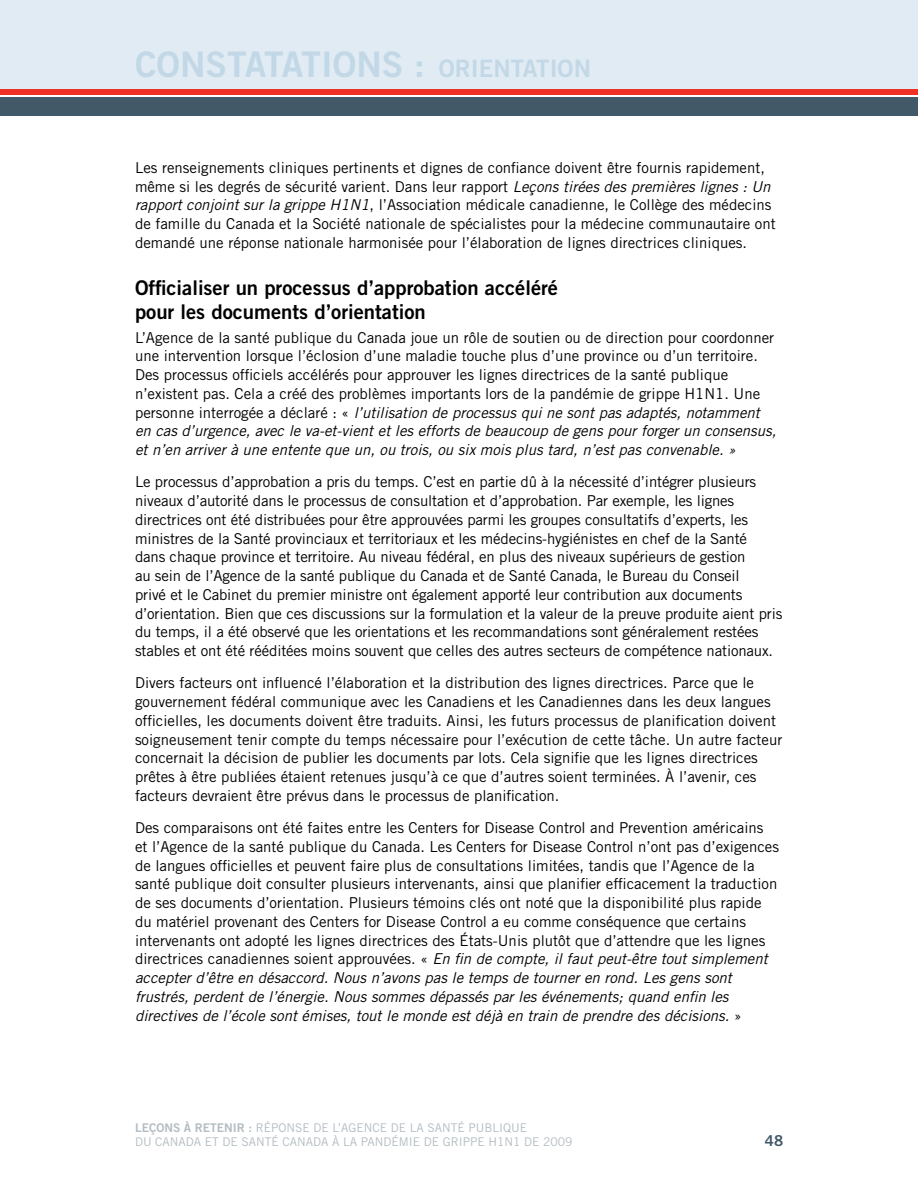
<style>
.page{position:relative;width:918px;height:1188px;background:#fff}
.page>*{position:absolute;margin:0;border:0;box-sizing:border-box;transform-origin:0 0}
.t1{font:35.25px "Trade Gothic LT Std Bd 2";color:#c2d8e7}
.t2{font:20.25px/24.3px "Trade Gothic LT Std Bd 2";color:#000}
.t3{font:15px/18.8px "Trade Gothic LT Std";color:#000}
.t4{font:15px "Trade Gothic LT Std Bd 2";color:#425968}
.t5{font:12px/14.2px "Trade Gothic LT Std";color:#b3bdc3}
.s1{font-size:24px}
.s2{font-style:italic}
.s3{font-family:"Trade Gothic LT Std Bd 2"}
</style>
<div class="page">
<div style="left:0;top:0;width:918px;height:90px;background:#e1ebf3"></div>
<div style="left:0;top:97px;width:918px;height:18px;background:#425968"></div>
<div style="left:0;top:90px;width:918px;height:5px;background:#ee3124"></div>
<h1 class="t1" style="left:135px;top:42px;width:457px">Constatations : <span class="s1">Orientation</span></h1>
<p class="t3" style="left:135px;top:158px;width:642px">Les renseignements cliniques pertinents et dignes de confiance doivent être fournis rapidement, même si les degrés de sécurité varient. Dans leur rapport <span class="s2">Leçons tirées des premières lignes : Un rapport conjoint sur la grippe H1N1</span>, l’Association médicale canadienne, le Collège des médecins de famille du Canada et la Société nationale de spécialistes pour la médecine communautaire ont demandé une réponse nationale harmonisée pour l’élaboration de lignes directrices cliniques.</p>
<h2 class="t2" style="left:135px;top:275px;width:425px">Officialiser un processus d’approbation accéléré pour les documents d’orientation</h2>
<p class="t3" style="left:135px;top:328px;width:643px">L’Agence de la santé publique du Canada joue un rôle de soutien ou de direction pour coordonner une intervention lorsque l’éclosion d’une maladie touche plus d’une province ou d’un territoire.<br>Des processus officiels accélérés pour approuver les lignes directrices de la santé publique n’existent pas. Cela a créé des problèmes importants lors de la pandémie de grippe H1N 1. U ne personne interrogée a déclaré : « <span class="s2">l’utilisation de processus qui ne sont pas adaptés, notamment en cas d’urgence, avec le va-et-vient et les efforts de beaucoup de gens pour forger un consensus, et n’en arriver à une entente que un, ou trois, ou six mois plus tard, n’est pas convenable. »</span></p>
<p class="t3" style="left:135px;top:473px;width:649px">Le processus d’approbation a pris du temps. C’est en partie dû à la nécessité d’intégrer plusieurs niveaux d’autorité dans le processus de consultation et d’approbation. Par exemple, les lignes directrices ont été distribuées pour être approuvées parmi les groupes consultatifs d’experts, les ministres de la Santé provinciaux et territoriaux et les médecins-hygiénistes en chef de la Santé<br>dans chaque province et territoire. Au niveau fédéral, en plus des niveaux supérieurs de gestion<br>au sein de l’Agence de la santé publique du Canada et de Santé Canada, le B ureau du Conseil<br>privé et le Cabinet du premier ministre ont également apporté leur contribution aux documents d’orientation. B ien que ces discussions sur la formulation et la valeur de la preuve produite aient pris du temps, il a été observé que les orientations et les recommandations sont généralement restées stables et ont été rééditées moins souvent que celles des autres secteurs de compétence nationaux.</p>
<p class="t3" style="left:135px;top:674px;width:649px">Divers facteurs ont influencé l’élaboration et la distribution des lignes directrices. Parce que le gouvernement fédéral communique avec les Canadiens et les Canadiennes dans les deux langues officielles, les documents doivent être traduits. Ainsi, les futurs processus de planification doivent soigneusement tenir compte du temps nécessaire pour l’exécution de cette tâche. U n autre facteur concernait la décision de publier les documents par lots. Cela signifie que les lignes directrices prêtes à être publiées étaient retenues jusqu’à ce que d’autres soient terminées. À l’avenir, ces facteurs devraient être prévus dans le processus de planification.</p>
<p class="t3" style="left:135px;top:818px;width:646px">Des comparaisons ont été faites entre les Centers for Disease Control and Prevention américains et l’Agence de la santé publique du Canada. Les Centers for Disease Control n’ont pas d’exigences de langues officielles et peuvent faire plus de consultations limitées, tandis que l’Agence de la santé publique doit consulter plusieurs intervenants, ainsi que planifier efficacement la traduction de ses documents d’orientation. Plusieurs témoins clés ont noté que la disponibilité plus rapide du matériel provenant des Centers for Disease Control a eu comme conséquence que certains intervenants ont adopté les lignes directrices des États-U nis plutôt que d’attendre que les lignes directrices canadiennes soient approuvées. « <span class="s2">En fin de compte, il faut peut-être tout simplement accepter d’être en désaccord. Nous n’avons pas le temps de tourner en rond. Les gens sont frustrés, perdent de l’énergie. Nous sommes dépassés par les événements; quand enfin les directives de l’école sont émises, tout le monde est déjà en train de prendre des décisions.</span> »</p>
<p class="t5" style="left:135px;top:1120px;width:439px"><span class="s3">Leçons à retenir :</span> Réponse de l’Agence de la santé publique<br>du Canada et de Santé Canada à la pandémie de gr ippe H1N 1 de 2009</p>
<p class="t4" style="left:765px;top:1131px;width:20px">48</p>
</div>
